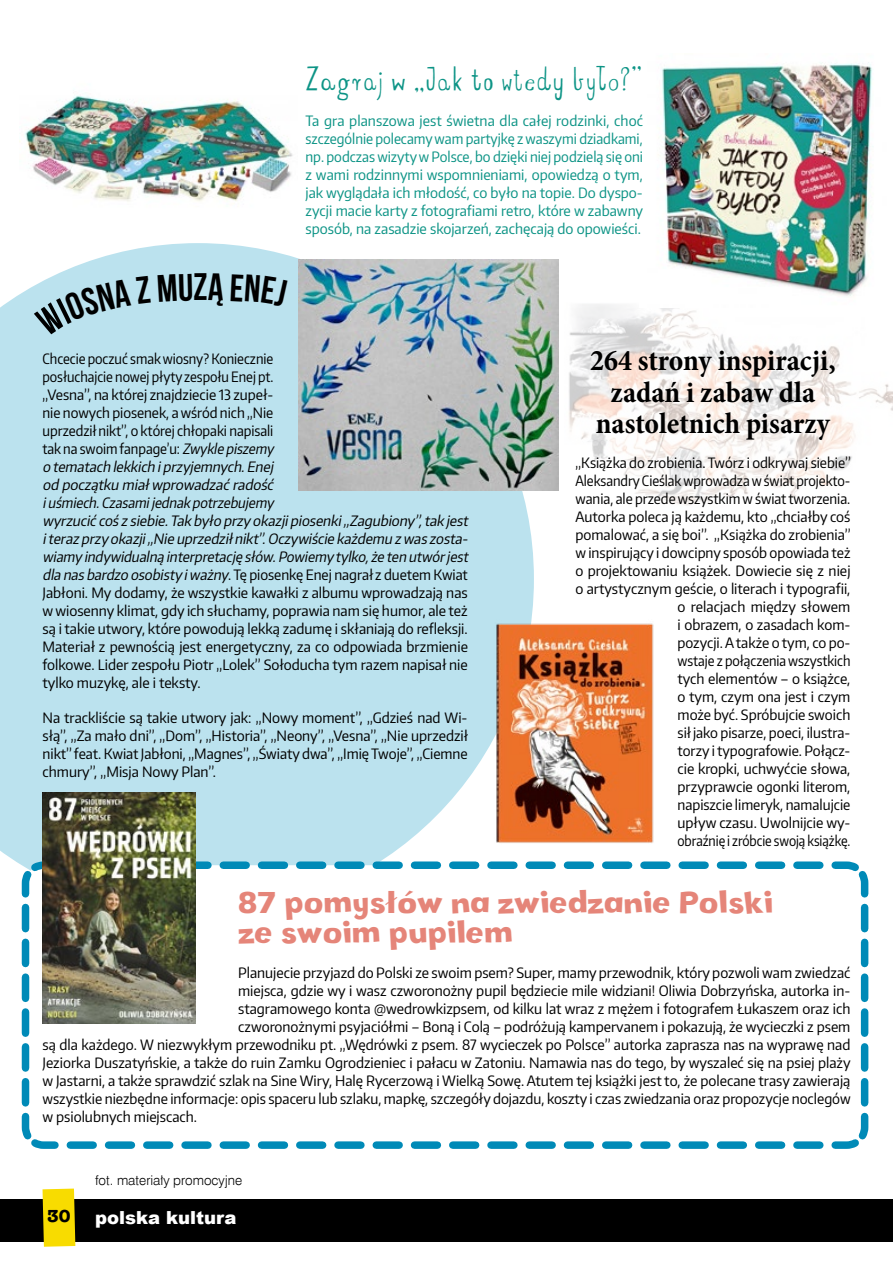
<style>
.page{position:relative;width:893px;height:1263px;background:#fff}
.page>*{position:absolute;margin:0;border:0;box-sizing:border-box;transform-origin:0 0}
.t1{font:700 38.25px "Bebas Neue";color:#000}
.t2{font:36px "Mr Happy Fill";color:#0d9486}
.t3{font:31.5px/30px "Bob Eddie Bounce";color:#e58579}
.t4{font:700 condensed 30px/31.5px "Minion Pro";color:#000;text-align:center}
.t5{font:900 18px "Arial";color:#fff}
.t6{font:700 18px "American Typewriter";color:#000}
.t7{font:14.25px/18px "Encode Sans Narrow";color:#000;text-align:right}
.t8{font:14.25px/18px "Encode Sans Narrow";color:#000;scale:.93 1}
.t9{font:14.25px/18px "Encode Sans Narrow";color:#0d9486;text-align:justify}
.t10{font:13.5px "Swis 721 Lt EU";color:#000}
.s1{font-style:italic}
</style>
<div class="page">
<img style="left:569px;top:304px;width:324px;height:202px">
<img style="left:25px;top:95px;width:268px;height:107px">
<img style="left:640px;top:62px;width:253px;height:246px">
<div style="left:0;top:243px;width:534px;height:620px;background:#bbe2ee"></div>
<img style="left:299px;top:259px;width:259px;height:232px">
<img style="left:495px;top:611px;width:159px;height:245px">
<svg style="left:18px;top:858px;width:851px;height:291px"></svg>
<img style="left:43px;top:792px;width:153px;height:231px">
<div style="left:0;top:1199px;width:893px;height:43px;background:#000"></div>
<svg style="left:43px;top:1188px;width:32px;height:59px;background:#f4da08"></svg>
<div style="left:34px;top:276px;width:117px;height:60px;background:#bbe2ee"></div>
<svg style="left:158px;top:273px;width:34px;height:29px"></svg>
<svg style="left:208px;top:273px;width:15px;height:33px"></svg>
<div style="left:231px;top:274px;width:57px;height:33px;background:#bbe2ee"></div>
<h1 class="t1" style="left:194px;top:266px;width:16px">z</h1>
<h2 class="t2" style="left:306px;top:58px;width:339px">Zagraj w „Jak to wtedy było?”</h2>
<p class="t9" style="left:306px;top:111px;width:339px">Ta gra planszowa jest świetna dla całej rodzinki, choć szczególnie polecamy wam partyjkę z waszymi dziadkami, np. podczas wizyty w Polsce, bo dzięki niej podzielą się oni z wami rodzinnymi wspomnieniami, opowiedzą o tym, jak wyglądała ich młodość, co było na topie. Do dyspo&shy;zycji macie karty z fotografiami retro, które w zabawny sposób, na zasadzie skojarzeń, zachęcają do opowieści.</p>
<p class="t8" style="left:43px;top:349px;width:462px">Chcecie poczuć smak wiosny? Koniecznie<br>posłuchajcie nowej płyty zespołu Enej pt.<br>„Vesna”, na której znajdziecie 13 zupeł-<br>nie nowych piosenek, a wśród nich „Nie<br>uprzedził nikt”, o której chłopaki napisali<br>tak na swoim fanpage’u: <span class="s1">Zwykle piszemy<br>o tematach lekkich iprzyjemnych.Enej<br>od początku miałwprowadzać radość<br>iuśmiech.Czasamijednak potrzebujemy<br>wyrzucić coś z siebie.Tak było przy okazjipiosenki„Zagubiony”,tak jest iteraz przy okazji„Nie uprzedziłnikt”.Oczywiście każdemu z was zosta&shy;wiamy indywidualną interpretację słów.Powiemy tylko,że ten utwórjest dla nas bardzo osobisty iważny</span>. Tę piosenkę Enej nagrał z duetem Kwiat Jabłoni. My dodamy, że wszystkie kawałki z albumu wprowadzają nas w wiosenny klimat, gdy ich słuchamy, poprawia nam się humor, ale też są i takie utwory, które powodują lekką zadumę i skłaniają do refleksji.<br>Materiał z pewnością jest energetyczny, za co odpowiada brzmienie folkowe. Lider zespołu Piotr „Lolek” Sołoducha tym razem napisał nie tylko muzykę, ale i teksty.</p>
<p class="t7" style="left:43px;top:708px;width:427px;text-align:justify">Na trackliście są takie utwory jak: „Nowy moment”, „Gdzieś nad Wi&shy;słą”, „Za mało dni”, „Dom”, „Historia”, „Neony”, „Vesna”, „Nie uprzedził nikt” feat. Kwiat Jabłoni, „Magnes”, „Światy dwa”, „Imię Twoje”, „Ciemne chmury”, „Misja Nowy Plan”.</p>
<h3 class="t4" style="left:590px;top:345px;width:247px">264 strony inspiracji, zadań i zabaw dla nastoletnich pisarzy</h3>
<p class="t7" style="left:575px;top:453px;width:277px">„Książka do zrobienia. Twórz i odkrywaj siebie” Aleksandry Cieślak wprowadza w świat projekto&shy;wania, ale przede wszystkim w świat tworzenia.<br>Autorka poleca ją każdemu, kto „chciałby coś pomalować, a się boi”. „Książka do zrobienia” w inspirujący i dowcipny sposób opowiada też o projektowaniu książek. Dowiecie się z niej o artystycznym geście, o literach i typografii, o relacjach między słowem<br>i obrazem, o zasadach kom-<br>pozycji. A także o tym, co po-<br>wstaje z połączenia wszystkich<br>tych elementów – o książce,<br>o tym, czym ona jest i czym<br>może być. Spróbujcie swoich<br>sił jako pisarze, poeci, ilustra-<br>torzy i typografowie. Połącz-<br>cie kropki, uchwyćcie słowa,<br>przyprawcie ogonki literom,<br>napiszcie limeryk, namalujcie<br>upływ czasu. Uwolnijcie wy-<br>obraźnię i zróbcie swoją książkę.</p>
<h3 class="t3" style="left:238px;top:887px;width:537px">87 pomysłów na zwiedzanie Polski ze swoim pupilem</h3>
<p class="t7" style="left:238px;top:963px;width:614px">Planujecie przyjazd do Polski ze swoim psem? Super, mamy przewodnik, który pozwoli wam zwiedzać</p>
<p class="t7" style="left:238px;top:981px;width:614px">miejsca, gdzie wy i wasz czworonożny pupil będziecie mile widziani! Oliwia Dobrzyńska, autorka in-</p>
<p class="t7" style="left:238px;top:999px;width:614px">stagramowego konta @wedrowkizpsem, od kilku lat wraz z mężem i fotografem Łukaszem oraz ich</p>
<p class="t7" style="left:238px;top:1017px;width:614px">czworonożnymi psyjaciółmi – Boną i Colą – podróżują kampervanem i pokazują, że wycieczki z psem</p>
<p class="t7" style="left:43px;top:1035px;width:809px">są dla każdego. W niezwykłym przewodniku pt. „Wędrówki z psem. 87 wycieczek po Polsce” autorka zaprasza nas na wyprawę nad</p>
<p class="t7" style="left:43px;top:1053px;width:810px">Jeziorka Duszatyńskie, a także do ruin Zamku Ogrodzieniec i pałacu w Zatoniu. Namawia nas do tego, by wyszaleć się na psiej plaży</p>
<p class="t7" style="left:43px;top:1071px;width:809px">w Jastarni, a także sprawdzić szlak na Sine Wiry, Halę Rycerzową i Wielką Sowę. Atutem tej książki jest to, że polecane trasy zawierają</p>
<p class="t7" style="left:43px;top:1089px;width:810px">wszystkie niezbędne informacje: opis spaceru lub szlaku, mapkę, szczegóły dojazdu, koszty i czas zwiedzania oraz propozycje noclegów</p>
<p class="t7" style="left:43px;top:1107px;width:156px">w psiolubnych miejscach.</p>
<p class="t10" style="left:95px;top:1171px;width:149px">fot. materiały promocyjne</p>
<p class="t6" style="left:47px;top:1200px;width:25px">30</p>
<p class="t5" style="left:95px;top:1205px;width:143px">polska kultura</p>
</div>
